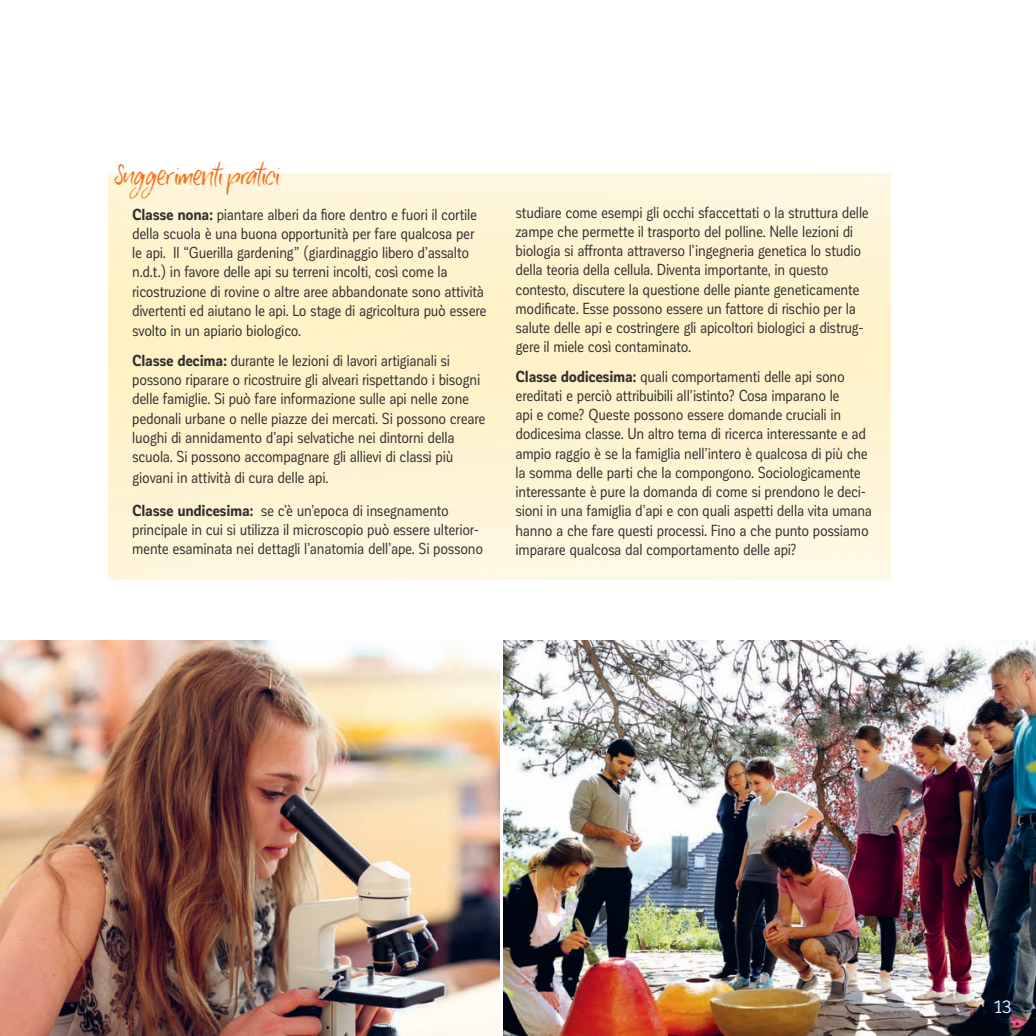
<style>
.page{position:relative;width:1036px;height:1036px;background:#fff}
.page>*{position:absolute;margin:0;border:0;box-sizing:border-box;transform-origin:0 0}
.t1{font:17.5px "Corporative Sans";color:#fff}
.t2{font:300 16.97px "Blue Liquid";letter-spacing:-.025em;color:#f47321}
.t3{font:15.75px/19.2px "Corporative Sans Cnd";letter-spacing:-.02em;color:#312f30}
.s1{font-weight:700}
</style>
<div class="page">
<img style="left:503px;top:641px;width:533px;height:395px">
<img style="left:0;top:641px;width:499px;height:395px">
<p class="t2" style="left:115px;top:169px;width:166px">SUGGERIMENTI PRATICI</p>
<p class="t3" style="left:132px;top:204px;width:356px"><span class="s1">Classe nona:</span> piantare alberi da fiore dentro e fuori il cortile della scuola è una buona opportunità per fare qualcosa per le api. Il “Guerilla gardening” (giardinaggio libero d’assalto n.d.t.) in favore delle api su terreni incolti, così come la ricostruzione di rovine o altre aree abbandonate sono attività divertenti ed aiutano le api. Lo stage di agricoltura può essere svolto in un apiario biologico.</p>
<p class="t3" style="left:132px;top:351px;width:355px"><span class="s1">Classe decima:</span> durante le lezioni di lavori artigianali si possono riparare o ricostruire gli alveari rispettando i bisogni delle famiglie. Si può fare informazione sulle api nelle zone pedonali urbane o nelle piazze dei mercati. Si possono creare luoghi di annidamento d’api selvatiche nei dintorni della scuola. Si possono accompagnare gli allievi di classi più</p>
<p class="t3" style="left:132px;top:461px;width:318px;line-height:32.7px">giovani in attività di cura delle api.<br><span class="s1">Classe undicesima:</span> se c’è un’epoca di insegnamento</p>
<p class="t3" style="left:132px;top:520px;width:352px">principale in cui si utilizza il microscopio può essere ulterior&shy;mente esaminata nei dettagli l’anatomia dell’ape. Si possono</p>
<p class="t3" style="left:515px;top:203px;width:355px">studiare come esempi gli occhi sfaccettati o la struttura delle zampe che permette il trasporto del polline. Nelle lezioni di biologia si affronta attraverso l’ingegneria genetica lo studio della teoria della cellula. Diventa importante, in questo contesto, discutere la questione delle piante geneticamente modificate. Esse possono essere un fattore di rischio per la salute delle api e costringere gli apicoltori biologici a distrug&shy;gere il miele così contaminato.</p>
<p class="t3" style="left:515px;top:367px;width:358px"><span class="s1">Classe dodicesima:</span> quali comportamenti delle api sono ereditati e perciò attribuibili all’istinto? Cosa imparano le<br>api e come? Queste possono essere domande cruciali in dodicesima classe. Un altro tema di ricerca interessante e ad ampio raggio è se la famiglia nell’intero è qualcosa di più che la somma delle parti che la compongono. Sociologicamente interessante è pure la domanda di come si prendono le deci&shy;sioni in una famiglia d’api e con quali aspetti della vita umana hanno a che fare questi processi. Fino a che punto possiamo imparare qualcosa dal comportamento delle api?</p>
<p class="t1" style="left:995px;top:998px;width:19px">13</p>
</div>
